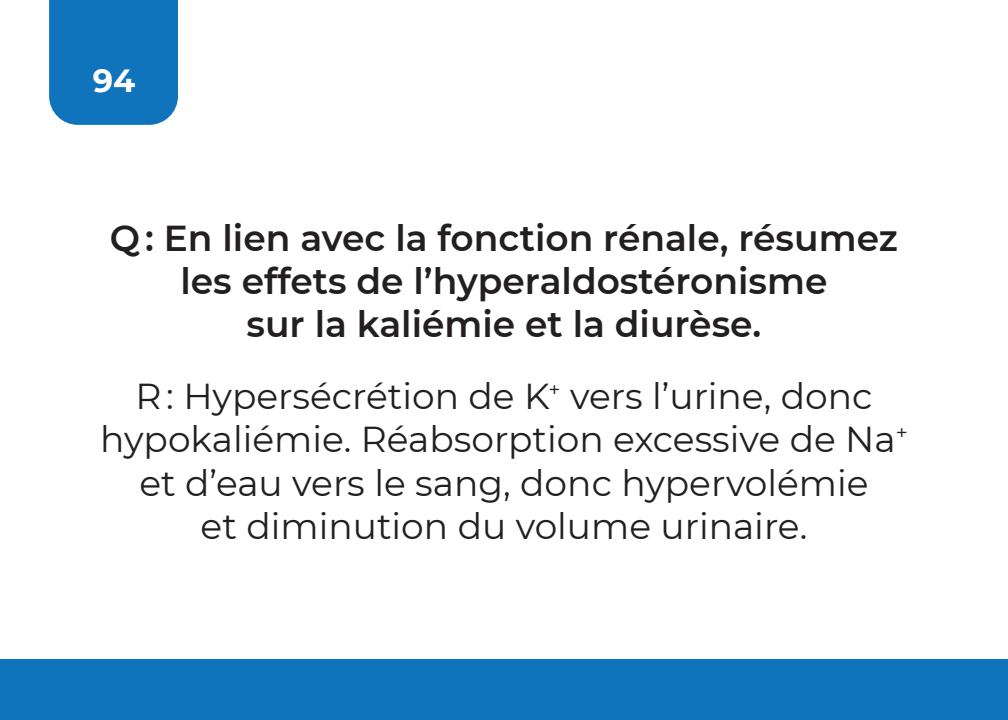
<style>
.page{position:relative;width:1008px;height:720px;background:#fff}
.page>*{position:absolute;margin:0;border:0;box-sizing:border-box;transform-origin:0 0}
.Réponse{font:36px/43.2px "Montserrat";color:#231f20;text-align:center}
.t1{font:600 36px/43.2px "Montserrat";color:#231f20;text-align:center}
.t2{font:700 32px "Montserrat";color:#fff}
</style>
<div class="page">
<div style="left:49px;top:0;width:129px;height:125px;background:#1074bc"></div>
<div style="left:0;top:660px;width:1008px;height:60px;background:#1074bc"></div>
<p class="t2" style="left:93px;top:57px;width:44px">94</p>
<p class="t1" style="left:110px;top:215px;width:790px">Q : En lien avec la fonction rénale, résumez les effets de l’hyperaldostéronisme<br>sur la kaliémie et la diurèse.</p>
<p class="Réponse" style="left:100px;top:374px;width:809px">R : Hypersécrétion de K<sup>+</sup> vers l’urine, donc hypokaliémie. Réabsorption excessive de Na<sup>+ </sup>et d’eau vers le sang, donc hypervolémie<br>et diminution du volume urinaire.</p>
</div>
